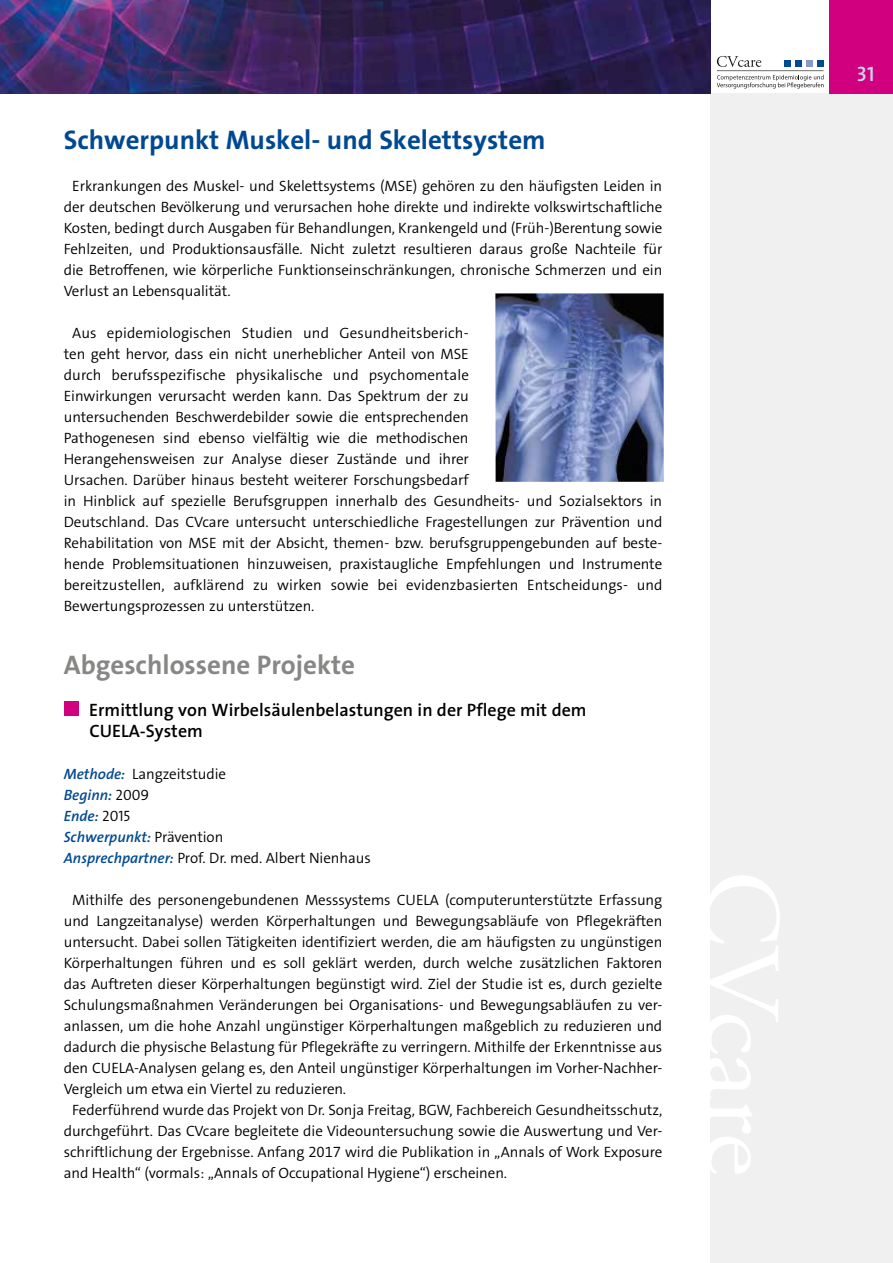
<style>
.page{position:relative;width:893px;height:1263px;background:#fff}
.page>*{position:absolute;margin:0;border:0;box-sizing:border-box;transform-origin:0 0}
.t1{font:700 27px "The Sans Os F";color:#004992}
.t2{font:700 27px "The Sans Os F";color:#878786}
.t3{font:21px "The Sans Semi Bold Caps";color:#cfd4ea}
.t4{font:600 18px/21px "The Sans";color:#000}
.t5{font:300 15px/21px "The Sans Os F";letter-spacing:-.005em;color:#000;text-align:justify}
.t6{font:italic 600 15px/21px "The Sans";color:#004992}
.s1{font-family:"The Sans";font-weight:600;font-style:italic;color:#004992}
.s2{font-family:"The Sans Semi Light Caps";font-weight:400;font-style:normal;color:#000}
.s3{font-family:"The Sans Os F";font-weight:300;font-style:normal;color:#000}
</style>
<div class="page">
<div style="left:711px;top:94px;width:182px;height:1169px;background:#f0f0f0"></div>
<img style="left:0;top:0;width:710px;height:93px">
<svg style="left:710px;top:875px;width:70px;height:299px"></svg>
<svg style="left:717px;top:56px;width:44px;height:11px"></svg>
<svg style="left:717px;top:75px;width:107px;height:14px"></svg>
<div style="left:784px;top:60px;width:7px;height:7px;background:#004993"></div>
<div style="left:795px;top:60px;width:7px;height:7px;background:#004993"></div>
<div style="left:806px;top:60px;width:7px;height:7px;background:#8898c9"></div>
<div style="left:817px;top:60px;width:7px;height:7px;background:#004993"></div>
<hr style="left:717px;top:70px;width:107px;height:1px;background:#6f6f6e">
<div style="left:830px;top:0;width:63px;height:93px;background:#d0007e"></div>
<div style="left:64px;top:701px;width:15px;height:15px;background:#d0007e"></div>
<img style="left:495px;top:293px;width:169px;height:189px">
<h1 class="t1" style="left:64px;top:122px;width:483px">Schwerpunkt Muskel- und Skelettsystem</h1>
<p class="t5" style="left:64px;top:175px;width:600px;text-indent:9px">Erkrankungen des Muskel- und Skelettsystems (MSE) gehören zu den häufigsten Leiden in der deutschen Bevölkerung und verursachen hohe direkte und indirekte volkswirtschaftliche Kosten, bedingt durch Ausgaben für Behandlungen, Krankengeld und (Früh-)Berentung sowie Fehlzeiten, und Produktionsausfälle. Nicht zuletzt resultieren daraus große Nachteile für die Betroffenen, wie körperliche Funktionseinschränkungen, chronische Schmerzen und ein Verlust an Lebensqualität.</p>
<p class="t5" style="left:64px;top:322px;width:600px;text-align:left;text-indent:9px">Aus epidemiologischen Studien und Gesundheitsberich-<br>ten geht hervor, dass ein nicht unerheblicher Anteil von MSE<br>durch berufsspezifische physikalische und psychomentale<br>Einwirkungen verursacht werden kann. Das Spektrum der zu<br>untersuchenden Beschwerdebilder sowie die entsprechenden<br>Pathogenesen sind ebenso vielfältig wie die methodischen<br>Herangehensweisen zur Analyse dieser Zustände und ihrer<br>Ursachen. Darüber hinaus besteht weiterer Forschungsbedarf<br>in Hinblick auf spezielle Berufsgruppen innerhalb des Gesundheits- und Sozialsektors in Deutschland. Das CVcare untersucht unterschiedliche Fragestellungen zur Prävention und Rehabilitation von MSE mit der Absicht, themen- bzw. berufsgruppengebunden auf beste&shy;hende Problemsituationen hinzuweisen, praxistaugliche Empfehlungen und Instrumente bereitzustellen, aufklärend zu wirken sowie bei evidenzbasierten Entscheidungs- und Bewertungsprozessen zu unterstützen.</p>
<h1 class="t2" style="left:64px;top:647px;width:293px">Abgeschlossene Projekte</h1>
<p class="t4" style="left:89px;top:699px;width:499px">Ermittlung von Wirbelsäulenbelastungen in der Pflege mit dem<br>CUELA-System</p>
<p class="t5" style="left:64px;top:763px;width:164px"><span class="s1">Methode:</span> Langzeitstudie</p>
<p class="t6" style="left:64px;top:784px;width:161px">Beginn: <span class="s2">2009<br></span>Ende: <span class="s2">2015<br></span>Schwerpunkt: <span class="s3">Prävention</span></p>
<p class="t5" style="left:64px;top:847px;width:309px"><span class="s1">Ansprechpartner:</span> Prof. Dr. med. Albert Nienhaus</p>
<p class="t5" style="left:72px;top:889px;width:591px">Mithilfe des personengebundenen Messsystems CUELA (computerunterstützte Erfassung</p>
<p class="t5" style="left:64px;top:910px;width:600px">und Langzeitanalyse) werden Körperhaltungen und Bewegungsabläufe von Pflegekräften</p>
<p class="t5" style="left:64px;top:931px;width:600px">untersucht. Dabei sollen Tätigkeiten identifiziert werden, die am häufigsten zu ungünstigen</p>
<p class="t5" style="left:64px;top:952px;width:600px">Körperhaltungen führen und es soll geklärt werden, durch welche zusätzlichen Faktoren</p>
<p class="t5" style="left:64px;top:973px;width:600px">das Auftreten dieser Körperhaltungen begünstigt wird. Ziel der Studie ist es, durch gezielte</p>
<p class="t5" style="left:64px;top:994px;width:600px">Schulungsmaßnahmen Veränderungen bei Organisations- und Bewegungsabläufen zu ver-</p>
<p class="t5" style="left:64px;top:1015px;width:600px">anlassen, um die hohe Anzahl ungünstiger Körperhaltungen maßgeblich zu reduzieren und</p>
<p class="t5" style="left:64px;top:1036px;width:600px">dadurch die physische Belastung für Pflegekräfte zu verringern. Mithilfe der Erkenntnisse aus</p>
<p class="t5" style="left:64px;top:1057px;width:600px">den CUELA-Analysen gelang es, den Anteil ungünstiger Körperhaltungen im Vorher-Nachher-</p>
<p class="t5" style="left:64px;top:1078px;width:284px">Vergleich um etwa ein Viertel zu reduzieren.</p>
<p class="t5" style="left:72px;top:1099px;width:591px">Federführend wurde das Projekt von Dr. Sonja Freitag, BGW, Fachbereich Gesundheitsschutz,</p>
<p class="t5" style="left:64px;top:1120px;width:600px">durchgeführt. Das CVcare begleitete die Videountersuchung sowie die Auswertung und Ver-</p>
<p class="t5" style="left:64px;top:1141px;width:600px">schriftlichung der Ergebnisse. Anfang 2017 wird die Publikation in „Annals of Work Exposure</p>
<p class="t5" style="left:64px;top:1162px;width:445px">and Health“ (vormals: „Annals of Occupational Hygiene“) erscheinen.</p>
<h2 class="t3" style="left:857px;top:56px;width:19px">31</h2>
</div>
